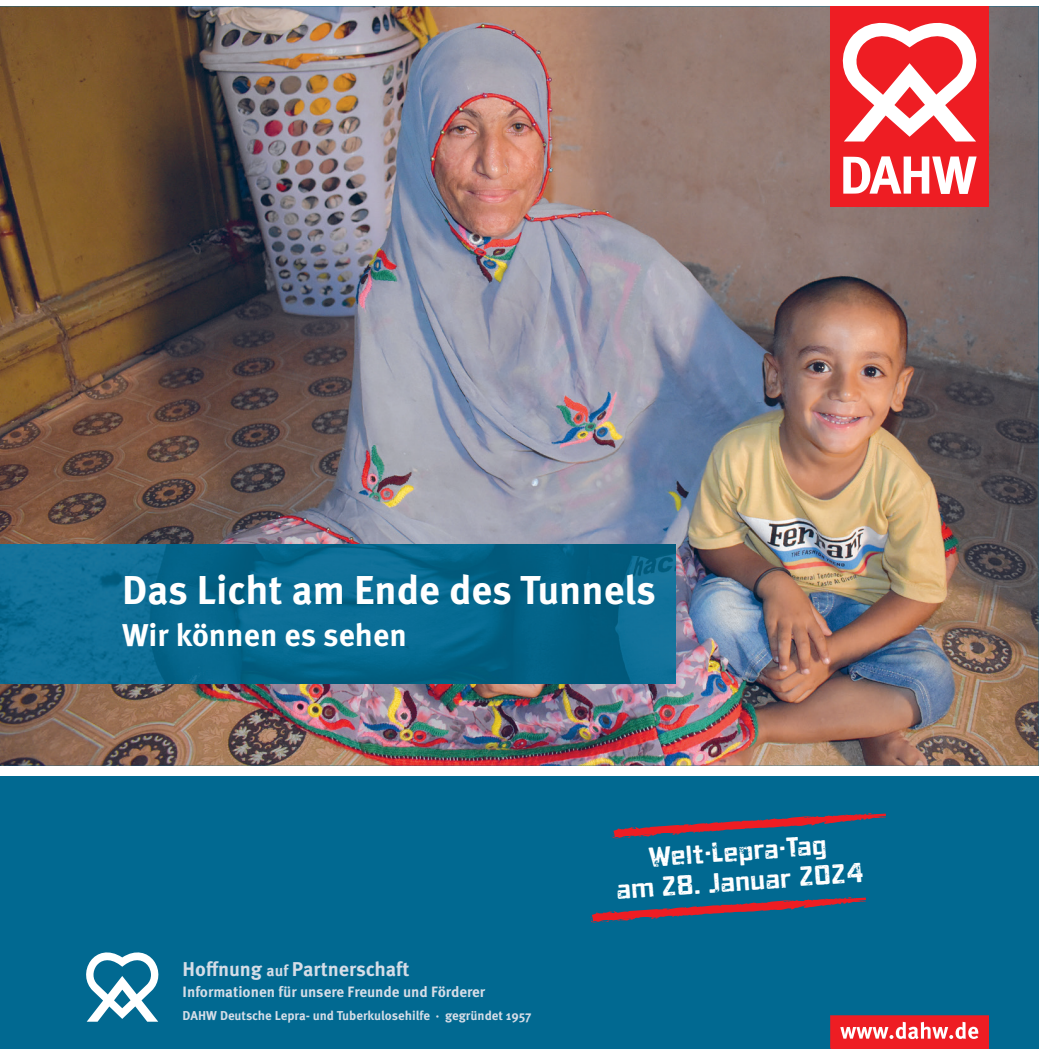
<style>
.page{position:relative;width:1055px;height:1055px;background:#fff}
.page>*{position:absolute;margin:0;border:0;box-sizing:border-box;transform-origin:0 0}
.t1{font:700 40.25px "Meta OT";color:#fff}
.t2{font:700 31.5px "Meta OT";color:#fff}
.t3{font:25.03px/30.1px "CC Elephantmen Aged";color:#fff;text-align:center}
.t4{font:700 19.95px "Meta OT";color:#d5dde7}
.t5{font:700 15.05px "Meta OT";color:#d5dde7}
.t6{font:700 12.78px "Meta OT";color:#d5dde7}
.s1{font-size:15.75px}
</style>
<div class="page">
<div style="left:0;top:775px;width:1038px;height:273px;background:#016991"></div>
<img style="left:0;top:6px;width:1038px;height:759px">
<svg style="left:830px;top:1015px;width:159px;height:33px;background:#ee444a"></svg>
<div style="left:830px;top:6px;width:159px;height:201px;background:#ee1d23"></div>
<svg style="left:842px;top:22px;width:135px;height:120px"></svg>
<svg style="left:843px;top:156px;width:133px;height:38px"></svg>
<svg style="left:86px;top:952px;width:73px;height:69px"></svg>
<img style="left:0;top:544px;width:675px;height:139px">
<svg style="left:612px;top:813px;width:274px;height:26px"></svg>
<svg style="left:591px;top:897px;width:275px;height:26px"></svg>
<h1 class="t1" style="left:122px;top:564px;width:535px">Das Licht am Ende des Tunnels</h1>
<h2 class="t2" style="left:122px;top:615px;width:286px">Wir können es sehen</h2>
<h3 class="t4" style="left:183px;top:956px;width:228px">Hoffnung <span class="s1">auf</span> Partnerschaft</h3>
<p class="t5" style="left:183px;top:982px;width:304px">Informationen für unsere Freunde und Förderer</p>
<p class="t6" style="left:183px;top:1007px;width:350px">DAHW Deutsche Lepra- und Tuberkulosehilfe · gegründet 1957</p>
<h3 class="t3" style="left:613px;top:845px;width:249px;rotate:-4deg">Welt-Lepra-Tag<br>am 28. Januar 2024</h3>
</div>
